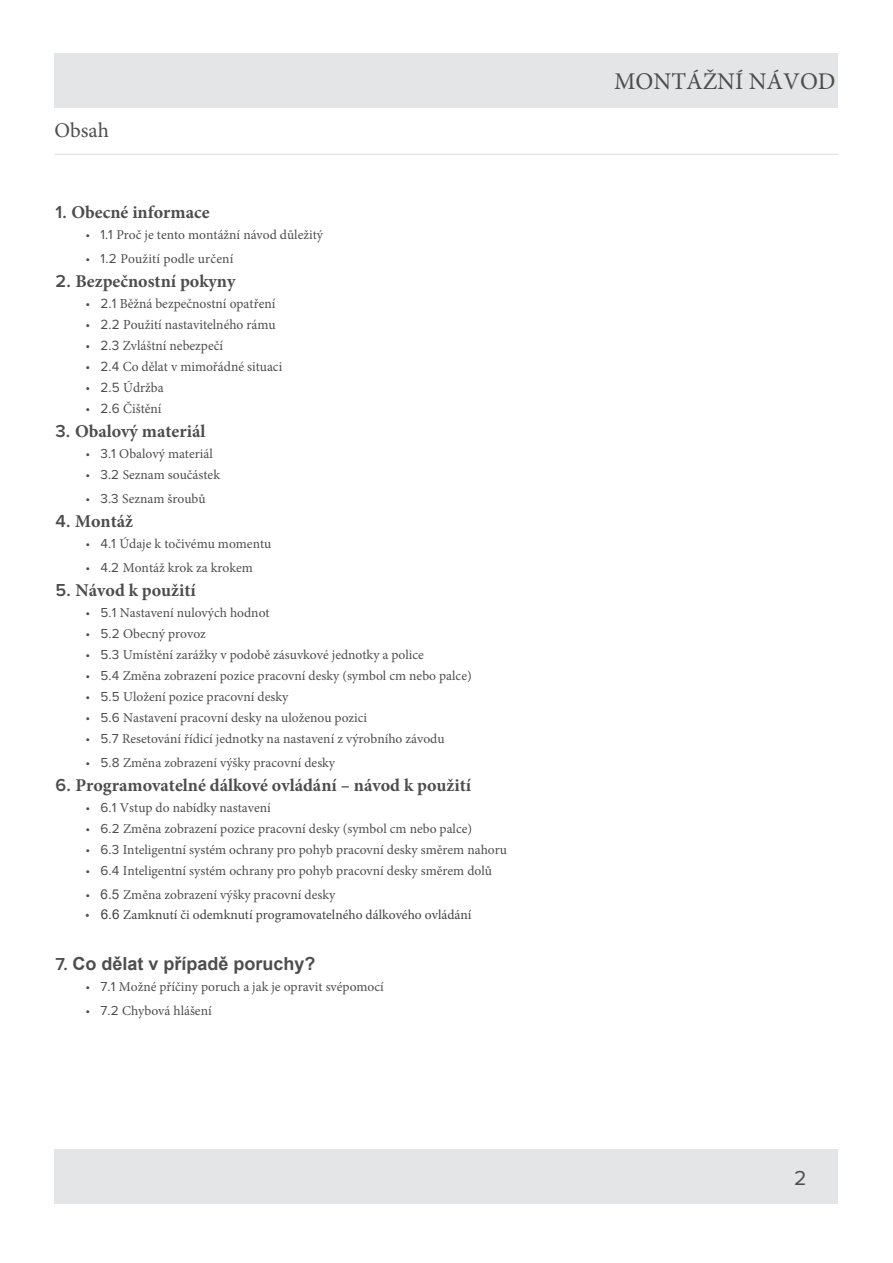
<style>
.page{position:relative;width:893px;height:1263px;background:#fff}
.page>*{position:absolute;margin:0;border:0;box-sizing:border-box;transform-origin:0 0}
.t1{font:24px "Minion Pro";color:#4d4d4d}
.t2{font:21px "Minion Pro";color:#4d4d4d}
.t3{font:21px "Proxima Nova";color:#4d4d4d}
.Paragraph_Style__Mai{font:700 18px "Minion Pro";color:#4d4d4d}
.Paragraph_Style__Mai-2{font:700 18px "Arial";color:#4d4d4d}
.t4{font:13.95px "Minion Pro";color:#4d4d4d}
.t5{font:13.5px "Minion Pro";color:#4d4d4d}
.t6{font:13.5px "Minion Pro";color:#404040}
.s1{font-family:"Proxima Nova";font-weight:600}
.s2{font-family:"Proxima Nova"}
.s3{font-family:"Arial"}
.s4{font-size:12px;color:#585858}
</style>
<div class="page">
<div style="left:54px;top:54px;width:784px;height:54px;background:#e4e5e7"></div>
<div style="left:54px;top:1149px;width:784px;height:54px;background:#e4e5e7"></div>
<hr style="left:54px;top:154px;width:784px;height:1px;background:#e4e5e7">
<p class="t2" style="left:54px;top:116px;width:56px">Obsah</p>
<p class="Paragraph_Style__Mai" style="left:56px;top:199px;width:155px"><span class="s1">1.</span> Obecné informace</p>
<p class="t5" style="left:86px;top:226px;width:239px"><span class="s2">• 1.1</span> Proč je tento montážní návod důležitý</p>
<p class="t5" style="left:86px;top:250px;width:149px"><span class="s2">• 1.2</span> Použití podle určení</p>
<p class="Paragraph_Style__Mai" style="left:56px;top:268px;width:181px"><span class="s1">2.</span> Bezpečnostní pokyny</p>
<p class="t4" style="left:86px;top:294px;width:191px"><span class="s2">• 2.1</span> Běžná bezpečnostní opatření</p>
<p class="t4" style="left:86px;top:315px;width:192px"><span class="s2">• 2.2</span> Použití nastavitelného rámu</p>
<p class="t4" style="left:86px;top:336px;width:139px"><span class="s2">• 2.3</span> Zvláštní nebezpečí</p>
<p class="t4" style="left:86px;top:357px;width:198px"><span class="s2">• 2.4</span> Co dělat v mimořádné situaci</p>
<p class="t4" style="left:86px;top:378px;width:80px"><span class="s2">• 2.5</span> Údržba</p>
<p class="t4" style="left:86px;top:399px;width:77px"><span class="s2">• 2.6</span> Čištění</p>
<p class="Paragraph_Style__Mai" style="left:56px;top:418px;width:151px"><span class="s1">3.</span> Obalový materiál</p>
<p class="t5" style="left:86px;top:445px;width:129px"><span class="s2">• 3.1</span> Obalový materiál</p>
<p class="t5" style="left:86px;top:466px;width:136px"><span class="s2">• 3.2</span> Seznam součástek</p>
<p class="t5" style="left:86px;top:490px;width:121px"><span class="s2">• 3.3</span> Seznam šroubů</p>
<p class="Paragraph_Style__Mai" style="left:56px;top:508px;width:79px"><span class="s1">4.</span> Montáž</p>
<p class="t5" style="left:86px;top:535px;width:187px"><span class="s2">• 4.1</span> Údaje k točivému momentu</p>
<p class="t5" style="left:86px;top:559px;width:169px"><span class="s2">• 4.2</span> Montáž krok za krokem</p>
<p class="Paragraph_Style__Mai" style="left:56px;top:577px;width:142px"><span class="s1">5.</span> Návod k použití</p>
<p class="t5" style="left:86px;top:604px;width:186px"><span class="s2">• 5.1</span> Nastavení nulových hodnot</p>
<p class="t5" style="left:86px;top:625px;width:122px"><span class="s2">• 5.2</span> Obecný provoz</p>
<p class="t5" style="left:86px;top:646px;width:340px"><span class="s2">• 5.3</span> Umístění zarážky v podobě zásuvkové jednotky a police</p>
<p class="t5" style="left:86px;top:667px;width:388px"><span class="s2">• 5.4</span> Změna zobrazení pozice pracovní desky (symbol cm nebo palce)</p>
<p class="t5" style="left:86px;top:688px;width:204px"><span class="s2">• 5.5</span> Uložení pozice pracovní desky</p>
<p class="t5" style="left:86px;top:709px;width:283px"><span class="s2">• 5.6</span> Nastavení pracovní desky na uloženou pozici</p>
<p class="t5" style="left:86px;top:730px;width:360px"><span class="s2">• 5.7</span> Resetování řídicí jednotky na nastavení z výrobního závodu</p>
<p class="t5" style="left:86px;top:754px;width:251px"><span class="s2">• 5.8</span> Změna zobrazení výšky pracovní desky</p>
<p class="Paragraph_Style__Mai" style="left:56px;top:772px;width:417px"><span class="s1">6.</span> Programovatelné dálkové ovládání – návod k použití</p>
<p class="t5" style="left:86px;top:799px;width:187px"><span class="s2">• 6.1</span> Vstup do nabídky nastavení</p>
<p class="t5" style="left:86px;top:820px;width:388px"><span class="s2">• 6.2</span> Změna zobrazení pozice pracovní desky (symbol cm nebo palce)</p>
<p class="t5" style="left:86px;top:841px;width:423px"><span class="s2">• 6.3</span> Inteligentní systém ochrany pro pohyb pracovní desky směrem nahoru</p>
<p class="t5" style="left:86px;top:862px;width:408px"><span class="s2">• 6.4</span> Inteligentní systém ochrany pro pohyb pracovní desky směrem dolů</p>
<p class="t5" style="left:86px;top:886px;width:251px"><span class="s2">•</span> <span class="s3">6.5</span> Změna zobrazení výšky pracovní desky</p>
<p class="t6" style="left:85px;top:906px;width:388px"><span class="s4">•</span> <span class="s3">6.6</span> Zamknutí či odemknutí programovatelného dálkového ovládání</p>
<p class="Paragraph_Style__Mai-2" style="left:56px;top:951px;width:261px"><span class="s1">7.</span> Co dělat v případě poruchy?</p>
<p class="t5" style="left:86px;top:977px;width:300px"><span class="s2">• 7.1</span> Možné příčiny poruch a jak je opravit svépomocí</p>
<p class="t5" style="left:86px;top:1001px;width:128px"><span class="s2">• 7.2</span> Chybová hlášení</p>
<h1 class="t1" style="left:614px;top:66px;width:223px">MONTÁŽNÍ NÁVOD</h1>
<h2 class="t3" style="left:794px;top:1162px;width:14px">2</h2>
</div>
